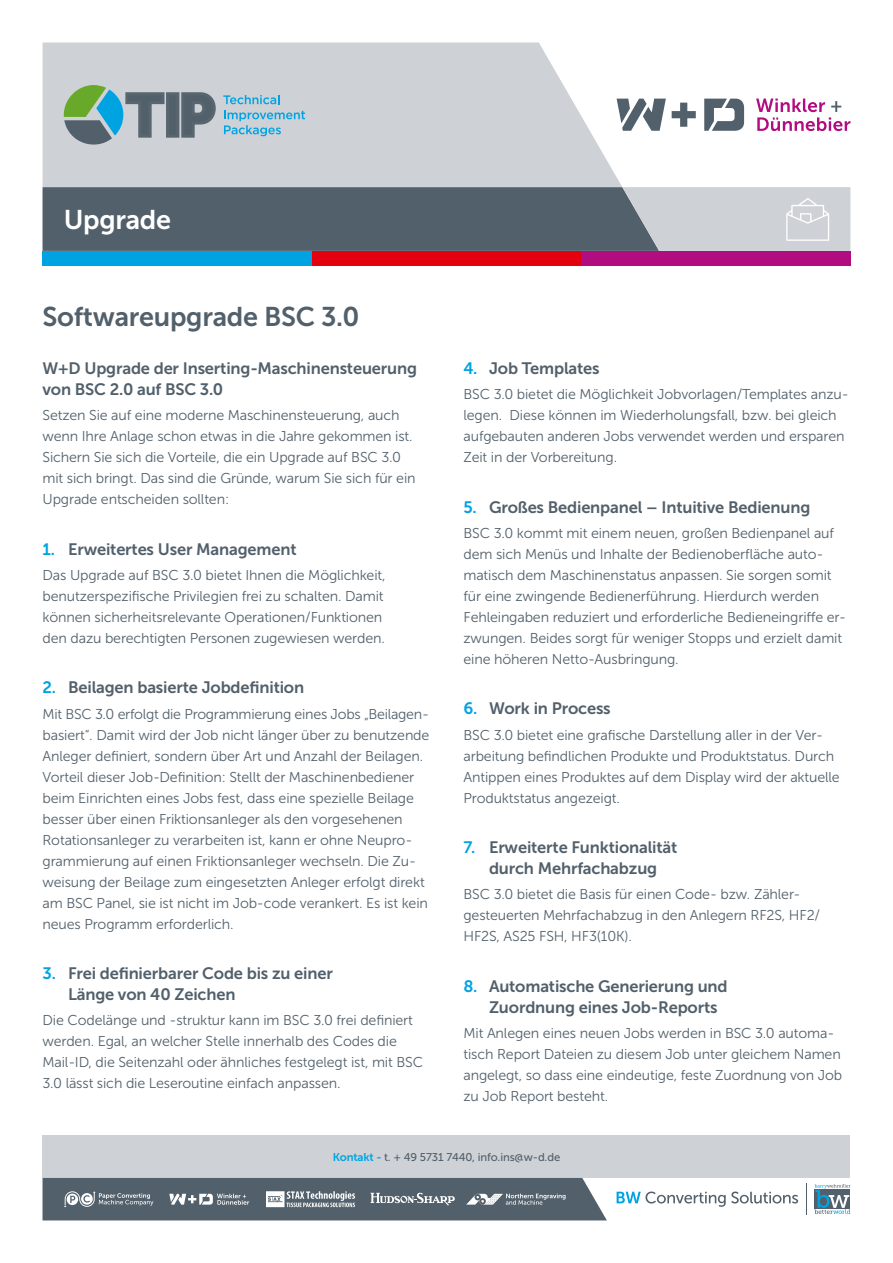
<style>
.page{position:relative;width:893px;height:1263px;background:#fff}
.page>*{position:absolute;margin:0;border:0;box-sizing:border-box;transform-origin:0 0}
.t1{font:27px "Museo Sans 700";letter-spacing:-.01em;color:#52606b}
.t2{font:27px "Museo Sans 700";letter-spacing:-.01em;color:#fff}
.t3{font:16.5px/21px "Museo Sans 700";letter-spacing:-.01em;color:#52606b}
.t4{font:14.25px/21px "Museo Sans 300";letter-spacing:-.01em;color:#52606b}
.t5{font:11.25px "Museo Sans 500";letter-spacing:-.01em;color:#52606b}
.s1{color:#00a3e2}
.s2{font-family:"Museo Sans 700";color:#00a3e2}
</style>
<div class="page">
<div style="left:43px;top:1135px;width:807px;height:43px;background:#ced2d7"></div>
<svg style="left:43px;top:1178px;width:564px;height:42px;background:#64707a"></svg>
<svg style="left:617px;top:1191px;width:181px;height:16px"></svg>
<svg style="left:814px;top:1184px;width:36px;height:30px"></svg>
<hr style="left:806px;top:1183px;width:1px;height:32px;background:#52606b">
<svg style="left:43px;top:43px;width:579px;height:144px;background:#d1d5da"></svg>
<div style="left:43px;top:251px;width:269px;height:15px;background:#00a3e2"></div>
<div style="left:312px;top:251px;width:269px;height:15px;background:#e3000f"></div>
<div style="left:581px;top:251px;width:269px;height:15px;background:#b10d80"></div>
<svg style="left:223px;top:95px;width:56px;height:9px"></svg>
<svg style="left:224px;top:110px;width:81px;height:26px;background:#9fc7d9"></svg>
<svg style="left:64px;top:85px;width:102px;height:67px;background:#8caba7"></svg>
<div style="left:166px;top:92px;width:13px;height:46px;background:#52606b"></div>
<svg style="left:180px;top:91px;width:37px;height:48px;background:#808b93"></svg>
<svg style="left:756px;top:99px;width:94px;height:32px"></svg>
<svg style="left:672px;top:103px;width:24px;height:24px"></svg>
<svg style="left:704px;top:99px;width:40px;height:32px"></svg>
<svg style="left:617px;top:99px;width:49px;height:32px"></svg>
<svg style="left:43px;top:187px;width:807px;height:64px;background:#727e87"></svg>
<h1 class="t2" style="left:64px;top:205px;width:109px">Upgrade</h1>
<h1 class="t1" style="left:43px;top:302px;width:318px">Softwareupgrade BSC 3.0</h1>
<p class="t3" style="left:43px;top:358px;width:376px">W+D Upgrade der Inserting-Maschinensteuerung von BSC 2.0 auf BSC 3.0</p>
<p class="t4" style="left:43px;top:405px;width:375px">Setzen Sie auf eine moderne Maschinensteuerung, auch wenn Ihre Anlage schon etwas in die Jahre gekommen ist.<br>Sichern Sie sich die Vorteile, die ein Upgrade auf BSC 3.0 mit sich bringt. Das sind die Gründe, warum Sie sich für ein Upgrade entscheiden sollten:</p>
<p class="t3" style="left:43px;top:538px;width:256px"><span class="s1">1.</span> Erweitertes User Management</p>
<p class="t4" style="left:43px;top:565px;width:345px">Das Upgrade auf BSC 3.0 bietet Ihnen die Möglichkeit, benutzerspezifische Privilegien frei zu schalten. Damit können sicherheitsrelevante Operationen/Funktionen den dazu berechtigten Personen zugewiesen werden.</p>
<p class="t3" style="left:43px;top:677px;width:263px"><span class="s1">2.</span> Beilagen basierte Jobdefinition</p>
<p class="t4" style="left:43px;top:703px;width:388px">Mit BSC 3.0 erfolgt die Programmierung eines Jobs „Beilagen&shy;basiert“. Damit wird der Job nicht länger über zu benutzende Anleger definiert, sondern über Art und Anzahl der Beilagen.<br>Vorteil dieser Job-Definition: Stellt der Maschinenbediener beim Einrichten eines Jobs fest, dass eine spezielle Beilage besser über einen Friktionsanleger als den vorgesehenen Rotationsanleger zu verarbeiten ist, kann er ohne Neupro&shy;grammierung auf einen Friktionsanleger wechseln. Die Zu&shy;weisung der Beilage zum eingesetzten Anleger erfolgt direkt am BSC Panel, sie ist nicht im Job-code verankert. Es ist kein neues Programm erforderlich.</p>
<p class="t3" style="left:68px;top:963px;width:266px;text-indent:-26px"><span class="s1">3.</span> Frei definierbarer Code bis zu einer<br>Länge von 40 Zeichen</p>
<p class="t4" style="left:43px;top:1010px;width:382px">Die Codelänge und -struktur kann im BSC 3.0 frei definiert werden. Egal, an welcher Stelle innerhalb des Codes die Mail-ID, die Seitenzahl oder ähnliches festgelegt ist, mit BSC 3.0 lässt sich die Leseroutine einfach anpassen.</p>
<p class="t3" style="left:463px;top:358px;width:138px"><span class="s1">4.</span> Job Templates</p>
<p class="t4" style="left:463px;top:384px;width:387px">BSC 3.0 bietet die Möglichkeit Jobvorlagen/Templates anzu&shy;legen. Diese können im Wiederholungsfall, bzw. bei gleich aufgebauten anderen Jobs verwendet werden und ersparen Zeit in der Vorbereitung.</p>
<p class="t3" style="left:463px;top:496px;width:348px"><span class="s1">5.</span> Großes Bedienpanel – Intuitive Bedienung</p>
<p class="t4" style="left:463px;top:523px;width:384px">BSC 3.0 kommt mit einem neuen, großen Bedienpanel auf dem sich Menüs und Inhalte der Bedienoberfläche auto&shy;matisch dem Maschinenstatus anpassen. Sie sorgen somit für eine zwingende Bedienerführung. Hierdurch werden Fehleingaben reduziert und erforderliche Bedieneingriffe er&shy;zwungen. Beides sorgt für weniger Stopps und erzielt damit eine höheren Netto-Ausbringung.</p>
<p class="t3" style="left:463px;top:698px;width:149px"><span class="s1">6.</span> Work in Process</p>
<p class="t4" style="left:463px;top:724px;width:378px">BSC 3.0 bietet eine grafische Darstellung aller in der Ver&shy;arbeitung befindlichen Produkte und Produktstatus. Durch Antippen eines Produktes auf dem Display wird der aktuelle Produktstatus angezeigt.</p>
<p class="t3" style="left:463px;top:837px;width:215px;text-align:center"><span class="s1">7.</span> Erweiterte Funktionalität durch Mehrfachabzug</p>
<p class="t4" style="left:463px;top:884px;width:358px">BSC 3.0 bietet die Basis für einen Code- bzw. Zähler&shy;gesteuerten Mehrfachabzug in den Anlegern RF2S, HF2/<br>HF2S, AS25 FSH, HF3(10K).</p>
<p class="t3" style="left:489px;top:976px;width:240px;text-indent:-26px"><span class="s1">8.</span> Automatische Generierung und<br>Zuordnung eines Job-Reports</p>
<p class="t4" style="left:463px;top:1023px;width:380px">Mit Anlegen eines neuen Jobs werden in BSC 3.0 automa&shy;tisch Report Dateien zu diesem Job unter gleichem Namen angelegt, so dass eine eindeutige, feste Zuordnung von Job zu Job Report besteht.</p>
<p class="t5" style="left:333px;top:1151px;width:229px"><span class="s2">Kontakt -</span> t. + 49 5731 7440, info.ins@w-d.de</p>
</div>
